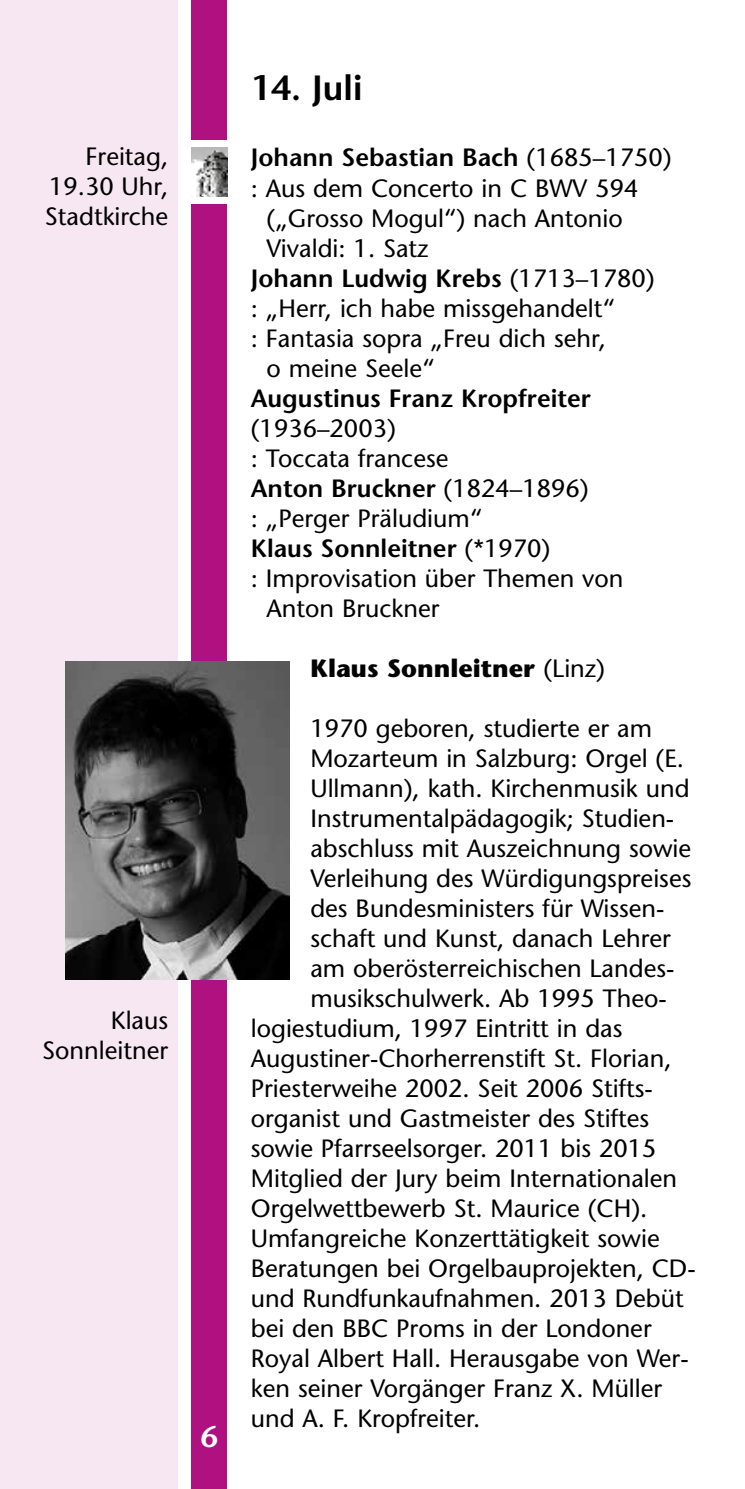
<style>
.page{position:relative;width:745px;height:1489px;background:#fff}
.page>*{position:absolute;margin:0;border:0;box-sizing:border-box;transform-origin:0 0}
.t1{font:600 35px "Stone Sans";color:#000}
.t2{font:600 30px "Stone Sans";color:#fff}
.t3{font:25px/30px "Stone Sans";color:#000;text-align:justify}
.t4{font:600 25px "Stone Sans";color:#000}
.t5{font:700 25px "Stone Sans";color:#000}
.s1{font-weight:400}
</style>
<div class="page">
<div style="left:191px;top:0;width:36px;height:1488px;background:#af1280"></div>
<div style="left:0;top:0;width:177px;height:1488px;background:#f7e7f2"></div>
<img style="left:66px;top:661px;width:223px;height:318px">
<div style="left:191px;top:140px;width:36px;height:64px;background:#fff"></div>
<img style="left:191px;top:147px;width:36px;height:50px">
<p class="t3" style="left:45px;top:141px;width:125px;text-indent:41px">Freitag, 19.30 Uhr, Stadtkirche</p>
<p class="t3" style="left:42px;top:1005px;width:127px;text-align:right">Klaus<br>Sonnleitner</p>
<p class="t2" style="left:201px;top:1417px;width:19px">6</p>
<h1 class="t1" style="left:251px;top:66px;width:113px">14. Juli</h1>
<p class="t4" style="left:251px;top:143px;width:422px">Johann Sebastian Bach <span class="s1">(1685–1750)</span></p>
<p class="t3" style="left:251px;top:173px;width:389px">: Aus dem Concerto in C BWV 594</p>
<p class="t3" style="left:266px;top:203px;width:357px">(„Grosso Mogul“) nach Antonio</p>
<p class="t3" style="left:266px;top:233px;width:163px">Vivaldi: 1. Satz</p>
<p class="t4" style="left:251px;top:263px;width:405px">Johann Ludwig Krebs <span class="s1">(1713–1780)</span></p>
<p class="t3" style="left:251px;top:293px;width:365px">: „Herr, ich habe missgehandelt“</p>
<p class="t3" style="left:251px;top:323px;width:356px">: Fantasia sopra „Freu dich sehr,</p>
<p class="t3" style="left:266px;top:353px;width:169px">o meine Seele“</p>
<p class="t4" style="left:251px;top:383px;width:341px">Augustinus Franz Kropfreiter</p>
<p class="t3" style="left:251px;top:413px;width:146px">(1936–2003)</p>
<p class="t3" style="left:251px;top:443px;width:199px">: Toccata francese</p>
<p class="t4" style="left:251px;top:473px;width:339px">Anton Bruckner <span class="s1">(1824–1896)</span></p>
<p class="t3" style="left:251px;top:503px;width:233px">: „Perger Präludium“</p>
<p class="t4" style="left:251px;top:533px;width:301px">Klaus Sonnleitner <span class="s1">(*1970)</span></p>
<p class="t3" style="left:251px;top:563px;width:374px">: Improvisation über Themen von</p>
<p class="t3" style="left:266px;top:593px;width:174px">Anton Bruckner</p>
<p class="t5" style="left:310px;top:653px;width:296px">Klaus Sonnleitner <span class="s1">(Linz)</span></p>
<p class="t3" style="left:310px;top:713px;width:343px">1970 geboren, studierte er am</p>
<p class="t3" style="left:310px;top:743px;width:375px">Mozarteum in Salzburg: Orgel (E.</p>
<p class="t3" style="left:310px;top:773px;width:380px">Ullmann), kath. Kirchenmusik und</p>
<p class="t3" style="left:310px;top:803px;width:365px">Instrumentalpädagogik; Studien-</p>
<p class="t3" style="left:310px;top:833px;width:382px">abschluss mit Auszeichnung sowie</p>
<p class="t3" style="left:310px;top:863px;width:382px">Verleihung des Würdigungspreises</p>
<p class="t3" style="left:310px;top:893px;width:355px">des Bundesministers für Wissen-</p>
<p class="t3" style="left:310px;top:923px;width:362px">schaft und Kunst, danach Lehrer</p>
<p class="t3" style="left:310px;top:953px;width:365px">am oberösterreichischen Landes-</p>
<p class="t3" style="left:310px;top:983px;width:357px">musikschulwerk. Ab 1995 Theo-</p>
<p class="t3" style="left:251px;top:1013px;width:373px">logiestudium, 1997 Eintritt in das</p>
<p class="t3" style="left:251px;top:1043px;width:422px">Augustiner-Chorherrenstift St. Florian,</p>
<p class="t3" style="left:251px;top:1073px;width:403px">Priesterweihe 2002. Seit 2006 Stifts-</p>
<p class="t3" style="left:251px;top:1103px;width:399px">organist und Gastmeister des Stiftes</p>
<p class="t3" style="left:251px;top:1133px;width:407px">sowie Pfarrseelsorger. 2011 bis 2015</p>
<p class="t3" style="left:251px;top:1163px;width:427px">Mitglied der Jury beim Internationalen</p>
<p class="t3" style="left:251px;top:1193px;width:398px">Orgelwettbewerb St. Maurice (CH).</p>
<p class="t3" style="left:251px;top:1223px;width:410px">Umfangreiche Konzerttätigkeit sowie</p>
<p class="t3" style="left:251px;top:1253px;width:446px">Beratungen bei Orgelbauprojekten, CD-</p>
<p class="t3" style="left:251px;top:1283px;width:434px">und Rundfunkaufnahmen. 2013 Debüt</p>
<p class="t3" style="left:251px;top:1313px;width:402px">bei den BBC Proms in der Londoner</p>
<p class="t3" style="left:251px;top:1343px;width:439px">Royal Albert Hall. Herausgabe von Wer-</p>
<p class="t3" style="left:251px;top:1373px;width:412px">ken seiner Vorgänger Franz X. Müller</p>
<p class="t3" style="left:251px;top:1403px;width:231px">und A. F. Kropfreiter.</p>
</div>
